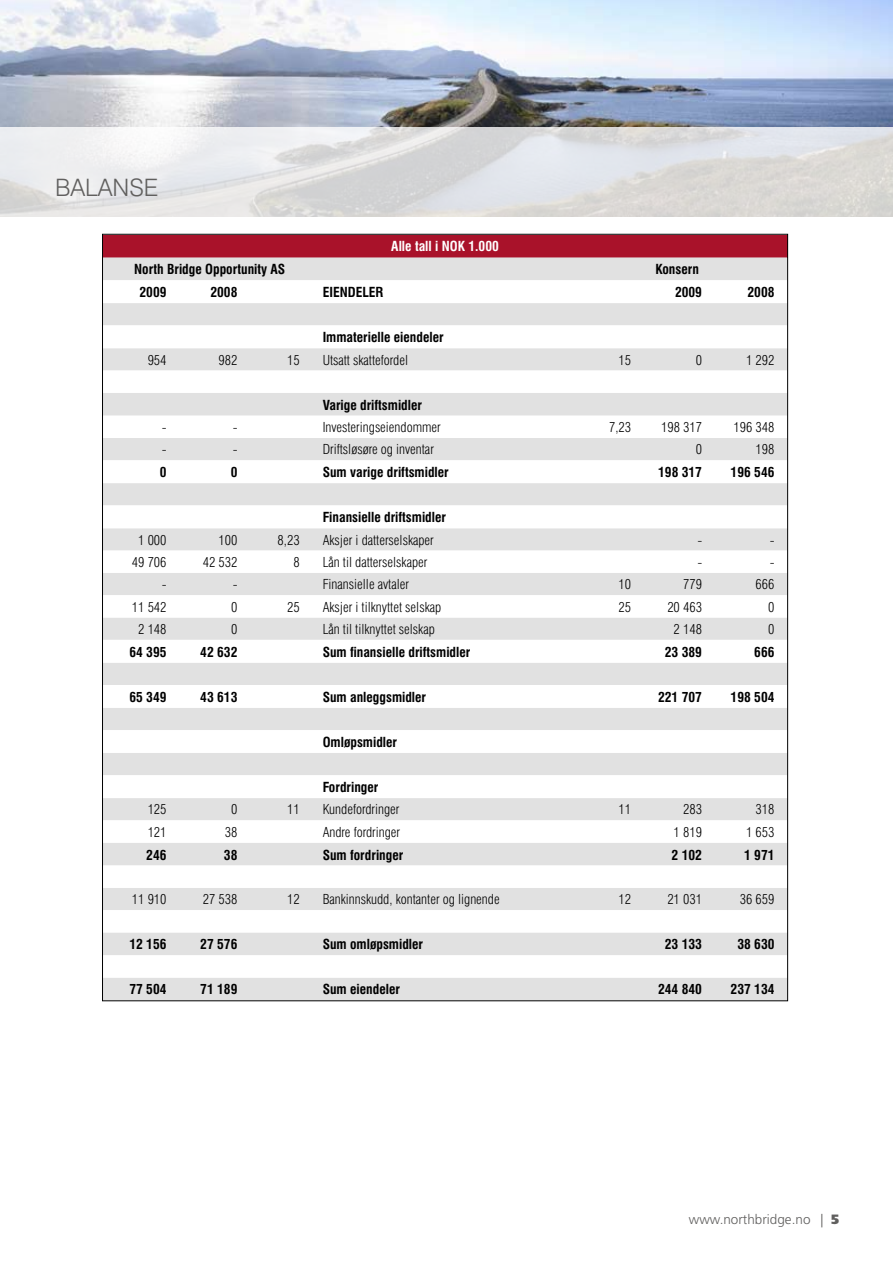
<style>
.page{position:relative;width:893px;height:1263px;background:#fff}
.page>*{position:absolute;margin:0;border:0;box-sizing:border-box;transform-origin:0 0}
.t1{font:300 24px "Swiss 721 BT";color:#605f5e}
.t2{font:300 condensed 13.5px "Swiss 721 BT";color:#000}
.t3{font:700 condensed 13.5px "Swiss 721 BT";color:#000}
.t4{font:300 13.5px "Frutiger";color:#605f5e}
.t5{font:700 condensed 13.5px "Swiss 721 BT";color:#fff}
.s1{font-weight:900}
</style>
<div class="page">
<img style="left:0;top:0;width:893px;height:128px">
<svg style="left:0;top:128px;width:893px;height:89px;background:#e0e0e1"></svg>
<div style="left:103px;top:235px;width:684px;height:22px;background:#a9122a"></div>
<div style="left:104px;top:257px;width:682px;height:742px;background:#e1e1e1"></div>
<svg style="left:104px;top:280px;width:682px;height:697px"></svg>
<h1 class="t1" style="left:55px;top:173px;width:105px">BALANSE</h1>
<p class="t5" style="left:391px;top:238px;width:109px">Alle tall i NOK 1.000</p>
<p class="t3" style="left:134px;top:261px;width:153px">North Bridge Opportunity AS</p>
<p class="t3" style="left:655px;top:261px;width:45px">Konsern</p>
<p class="t3" style="left:140px;top:284px;width:28px">2009</p>
<p class="t3" style="left:210px;top:284px;width:28px">2008</p>
<p class="t3" style="left:323px;top:284px;width:62px">EIENDELER</p>
<p class="t3" style="left:675px;top:284px;width:28px">2009</p>
<p class="t3" style="left:747px;top:284px;width:28px">2008</p>
<p class="t3" style="left:323px;top:329px;width:123px">Immaterielle eiendeler</p>
<p class="t2" style="left:148px;top:352px;width:20px">954</p>
<p class="t2" style="left:218px;top:352px;width:20px">982</p>
<p class="t2" style="left:287px;top:352px;width:14px">15</p>
<p class="t2" style="left:323px;top:352px;width:87px">Utsatt skattefordel</p>
<p class="t2" style="left:619px;top:352px;width:14px">15</p>
<p class="t2" style="left:696px;top:352px;width:8px">0</p>
<p class="t2" style="left:746px;top:352px;width:30px">1 292</p>
<p class="t3" style="left:323px;top:397px;width:101px">Varige driftsmidler</p>
<p class="t2" style="left:162px;top:419px;width:6px">-</p>
<p class="t2" style="left:233px;top:419px;width:6px">-</p>
<p class="t2" style="left:323px;top:419px;width:120px">Investeringseiendommer</p>
<p class="t2" style="left:609px;top:419px;width:24px">7,23</p>
<p class="t2" style="left:661px;top:419px;width:42px">198 317</p>
<p class="t2" style="left:733px;top:419px;width:42px">196 348</p>
<p class="t2" style="left:162px;top:441px;width:6px">-</p>
<p class="t2" style="left:233px;top:441px;width:6px">-</p>
<p class="t2" style="left:323px;top:441px;width:113px">Driftsløsøre og inventar</p>
<p class="t2" style="left:696px;top:441px;width:8px">0</p>
<p class="t2" style="left:756px;top:441px;width:20px">198</p>
<p class="t3" style="left:160px;top:464px;width:8px">0</p>
<p class="t3" style="left:231px;top:464px;width:8px">0</p>
<p class="t3" style="left:323px;top:464px;width:128px">Sum varige driftsmidler</p>
<p class="t3" style="left:658px;top:464px;width:45px">198 317</p>
<p class="t3" style="left:731px;top:464px;width:45px">196 546</p>
<p class="t3" style="left:323px;top:509px;width:125px">Finansielle driftsmidler</p>
<p class="t2" style="left:138px;top:532px;width:30px">1 000</p>
<p class="t2" style="left:219px;top:532px;width:20px">100</p>
<p class="t2" style="left:278px;top:532px;width:24px">8,23</p>
<p class="t2" style="left:323px;top:532px;width:113px">Aksjer i datterselskaper</p>
<p class="t2" style="left:697px;top:532px;width:6px">-</p>
<p class="t2" style="left:770px;top:532px;width:6px">-</p>
<p class="t2" style="left:132px;top:554px;width:36px">49 706</p>
<p class="t2" style="left:203px;top:554px;width:36px">42 532</p>
<p class="t2" style="left:293px;top:554px;width:8px">8</p>
<p class="t2" style="left:323px;top:554px;width:106px">Lån til datterselskaper</p>
<p class="t2" style="left:697px;top:554px;width:6px">-</p>
<p class="t2" style="left:770px;top:554px;width:6px">-</p>
<p class="t2" style="left:162px;top:576px;width:6px">-</p>
<p class="t2" style="left:233px;top:576px;width:6px">-</p>
<p class="t2" style="left:323px;top:576px;width:88px">Finansielle avtaler</p>
<p class="t2" style="left:619px;top:576px;width:14px">10</p>
<p class="t2" style="left:683px;top:576px;width:20px">779</p>
<p class="t2" style="left:756px;top:576px;width:20px">666</p>
<p class="t2" style="left:132px;top:598px;width:36px">11 542</p>
<p class="t2" style="left:231px;top:598px;width:8px">0</p>
<p class="t2" style="left:287px;top:598px;width:14px">25</p>
<p class="t2" style="left:323px;top:598px;width:120px">Aksjer i tilknyttet selskap</p>
<p class="t2" style="left:619px;top:598px;width:14px">25</p>
<p class="t2" style="left:667px;top:598px;width:36px">20 463</p>
<p class="t2" style="left:768px;top:598px;width:8px">0</p>
<p class="t2" style="left:138px;top:621px;width:30px">2 148</p>
<p class="t2" style="left:231px;top:621px;width:8px">0</p>
<p class="t2" style="left:323px;top:621px;width:114px">Lån til tilknyttet selskap</p>
<p class="t2" style="left:674px;top:621px;width:30px">2 148</p>
<p class="t2" style="left:768px;top:621px;width:8px">0</p>
<p class="t3" style="left:129px;top:644px;width:39px">64 395</p>
<p class="t3" style="left:200px;top:644px;width:39px">42 632</p>
<p class="t3" style="left:323px;top:644px;width:149px">Sum finansielle driftsmidler</p>
<p class="t3" style="left:665px;top:644px;width:39px">23 389</p>
<p class="t3" style="left:754px;top:644px;width:22px">666</p>
<p class="t3" style="left:129px;top:689px;width:39px">65 349</p>
<p class="t3" style="left:200px;top:689px;width:39px">43 613</p>
<p class="t3" style="left:323px;top:689px;width:105px">Sum anleggsmidler</p>
<p class="t3" style="left:658px;top:689px;width:45px">221 707</p>
<p class="t3" style="left:731px;top:689px;width:45px">198 504</p>
<p class="t3" style="left:323px;top:734px;width:76px">Omløpsmidler</p>
<p class="t3" style="left:323px;top:779px;width:57px">Fordringer</p>
<p class="t2" style="left:148px;top:801px;width:20px">125</p>
<p class="t2" style="left:231px;top:801px;width:8px">0</p>
<p class="t2" style="left:287px;top:801px;width:14px">11</p>
<p class="t2" style="left:323px;top:801px;width:78px">Kundefordringer</p>
<p class="t2" style="left:619px;top:801px;width:14px">11</p>
<p class="t2" style="left:683px;top:801px;width:20px">283</p>
<p class="t2" style="left:756px;top:801px;width:20px">318</p>
<p class="t2" style="left:148px;top:824px;width:20px">121</p>
<p class="t2" style="left:225px;top:824px;width:14px">38</p>
<p class="t2" style="left:323px;top:824px;width:79px">Andre fordringer</p>
<p class="t2" style="left:674px;top:824px;width:30px">1 819</p>
<p class="t2" style="left:746px;top:824px;width:30px">1 653</p>
<p class="t3" style="left:146px;top:846px;width:22px">246</p>
<p class="t3" style="left:224px;top:846px;width:15px">38</p>
<p class="t3" style="left:323px;top:846px;width:82px">Sum fordringer</p>
<p class="t3" style="left:672px;top:846px;width:32px">2 102</p>
<p class="t3" style="left:744px;top:846px;width:32px">1 971</p>
<p class="t2" style="left:132px;top:891px;width:36px">11 910</p>
<p class="t2" style="left:203px;top:891px;width:36px">27 538</p>
<p class="t2" style="left:287px;top:891px;width:14px">12</p>
<p class="t2" style="left:323px;top:891px;width:178px">Bankinnskudd, kontanter og lignende</p>
<p class="t2" style="left:619px;top:891px;width:14px">12</p>
<p class="t2" style="left:667px;top:891px;width:36px">21 031</p>
<p class="t2" style="left:740px;top:891px;width:36px">36 659</p>
<p class="t3" style="left:129px;top:936px;width:39px">12 156</p>
<p class="t3" style="left:200px;top:936px;width:39px">27 576</p>
<p class="t3" style="left:323px;top:936px;width:102px">Sum omløpsmidler</p>
<p class="t3" style="left:665px;top:936px;width:39px">23 133</p>
<p class="t3" style="left:737px;top:936px;width:39px">38 630</p>
<p class="t3" style="left:129px;top:981px;width:39px">77 504</p>
<p class="t3" style="left:200px;top:981px;width:39px">71 189</p>
<p class="t3" style="left:323px;top:981px;width:79px">Sum eiendeler</p>
<p class="t3" style="left:658px;top:981px;width:45px">244 840</p>
<p class="t3" style="left:731px;top:981px;width:45px">237 134</p>
<p class="t4" style="left:689px;top:1211px;width:152px">www.northbridge.no | <span class="s1">5</span></p>
</div>
